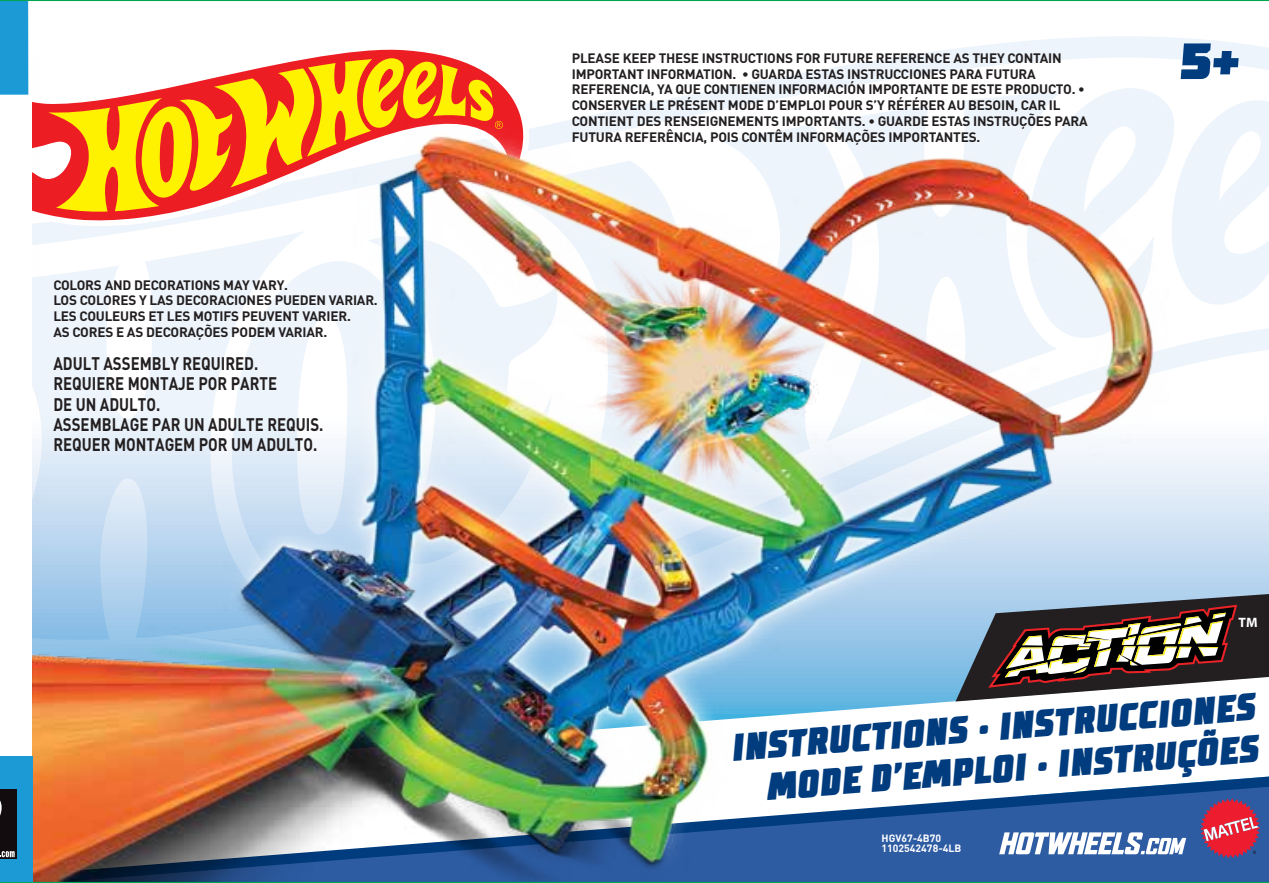
<style>
.page{position:relative;width:1269px;height:883px;background:#fff}
.page>*{position:absolute;margin:0;border:0;box-sizing:border-box;transform-origin:0 0}
.t1{font:900 50.85px "TT Supermolot";color:#003c7e;scale:1.06 1}
.t2{font:italic 900 38.25px/42.1px "TT Supermolot Condensed";color:#003c7e;text-align:right;scale:.96 1}
.t3{font:700 18px/20.2px "DIN";color:#231f20;scale:.83 1}
.t4{font:700 13.5px/15.8px "DIN";letter-spacing:-.015em;color:#231f20}
.t5{font:700 13.5px "Myriad Pro";color:#fff}
.t6{font:700 10.35px/10.3px "DIN";color:#fff}
</style>
<div class="page">
<img style="left:0;top:0;width:1268px;height:882px">
<p class="t4" style="left:53px;top:276px;width:326px">COLORS AND DECORATIONS MAY VARY.<br>LOS COLORES Y LAS DECORACIONES PUEDEN VARIAR.<br>LES COULEURS ET LES MOTIFS PEUVENT VARIER.<br>AS CORES E AS DECORAÇÕES PODEM VARIAR.</p>
<h3 class="t3" style="left:53px;top:353px;width:327px">ADULT ASSEMBLY REQUIRED.<br>REQUIERE MONTAJE POR PARTE<br>DE UN ADULTO.<br>ASSEMBLAGE PAR UN ADULTE REQUIS.<br>REQUER MONTAGEM POR UM ADULTO.</h3>
<p class="t4" style="left:571px;top:50px;width:517px">PLEASE KEEP THESE INSTRUCTIONS FOR FUTURE REFERENCE AS THEY CONTAIN IMPORTANT INFORMATION. • GUARDA ESTAS INSTRUCCIONES PARA FUTURA REFERENCIA, YA QUE CONTIENEN INFORMACIÓN IMPORTANTE DE ESTE PRODUCTO. • CONSERVER LE PRÉSENT MODE D’EMPLOI POUR S’Y RÉFÉRER AU BESOIN, CAR IL CONTIENT DES RENSEIGNEMENTS IMPORTANTS. • GUARDE ESTAS INSTRUÇÕES PARA FUTURA REFERÊNCIA, POIS CONTÊM INFORMAÇÕES IMPORTANTES.</p>
<h1 class="t1" style="left:1177px;top:29px;width:63px">5+</h1>
<p class="t5" style="left:1238px;top:614px;width:20px">TM</p>
<h2 class="t2" style="left:730px;top:729px;width:548px;rotate:-5deg">INSTRUCTIONS • INSTRUCCIONES<br>MODE D’EMPLOI • INSTRUÇÕES</h2>
<p class="t6" style="left:881px;top:832px;width:81px">HGV67-4B70<br>1102542478-4LB</p>
</div>
